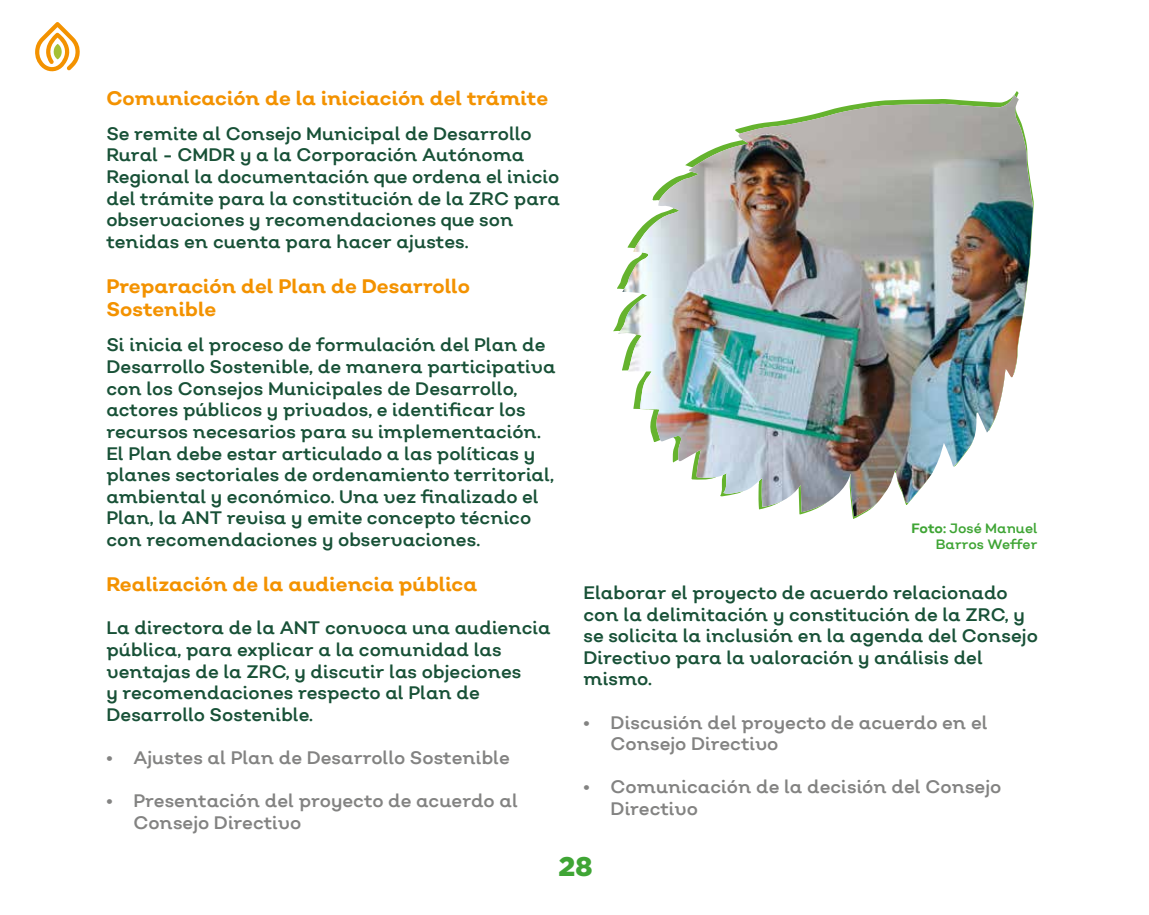
<style>
.page{position:relative;width:1149px;height:915px;background:#fff}
.page>*{position:absolute;margin:0;border:0;box-sizing:border-box;transform-origin:0 0}
.t1{font:900 27px "Gotham";color:#3fa535}
.t2{font:700 19.5px/23.4px "Nutmeg Headline";color:#f39200}
.t3{font:18px/21.6px "Nutmeg Headline";color:#185137}
.t4{font:18px/21.6px "Nutmeg Headline";color:#838382}
.t5{font:13.5px/16.2px "Nutmeg";color:#3fa535;text-align:right}
.s1{font-weight:700}
</style>
<div class="page">
<svg style="left:35px;top:22px;width:45px;height:50px"></svg>
<img style="left:858px;top:95px;width:174px;height:303px">
<img style="left:618px;top:104px;width:383px;height:412px">
<p class="t2" style="left:106px;top:86px;width:443px">Comunicación de la iniciación del trámite</p>
<p class="t3" style="left:106px;top:122px;width:455px">Se remite al Consejo Municipal de Desarrollo Rural - CMDR y a la Corporación Autónoma Regional la documentación que ordena el inicio del trámite para la constitución de la ZRC para observaciones y recomendaciones que son tenidas en cuenta para hacer ajustes.</p>
<p class="t2" style="left:106px;top:274px;width:365px">Preparación del Plan de Desarrollo<br>Sostenible</p>
<p class="t3" style="left:106px;top:334px;width:450px">Si inicia el proceso de formulación del Plan de Desarrollo Sostenible, de manera participativa con los Consejos Municipales de Desarrollo, actores públicos y privados, e identificar los recursos necesarios para su implementación.<br>El Plan debe estar articulado a las políticas y planes sectoriales de ordenamiento territorial, ambiental y económico. Una vez finalizado el Plan, la ANT revisa y emite concepto técnico con recomendaciones y observaciones.</p>
<p class="t2" style="left:106px;top:572px;width:372px">Realización de la audiencia pública</p>
<p class="t3" style="left:106px;top:616px;width:445px">La directora de la ANT convoca una audiencia pública, para explicar a la comunidad las ventajas de la ZRC, y discutir las objeciones<br>y recomendaciones respecto al Plan de Desarrollo Sostenible.</p>
<p class="t4" style="left:106px;top:746px;width:405px">• Ajustes al Plan de Desarrollo Sostenible</p>
<p class="t4" style="left:133px;top:789px;width:386px;text-indent:-27px">• Presentación del proyecto de acuerdo al<br>Consejo Directivo</p>
<p class="t5" style="left:911px;top:520px;width:127px"><span class="s1">Foto:</span> José Manuel<br>Barros Weffer</p>
<p class="t3" style="left:583px;top:581px;width:456px">Elaborar el proyecto de acuerdo relacionado con la delimitación y constitución de la ZRC, y se solicita la inclusión en la agenda del Consejo Directivo para la valoración y análisis del mismo.</p>
<p class="t4" style="left:610px;top:710px;width:378px;text-indent:-27px">• Discusión del proyecto de acuerdo en el<br>Consejo Directivo</p>
<p class="t4" style="left:610px;top:775px;width:392px;text-indent:-27px">• Comunicación de la decisión del Consejo<br>Directivo</p>
<h1 class="t1" style="left:558px;top:850px;width:35px">28</h1>
</div>
